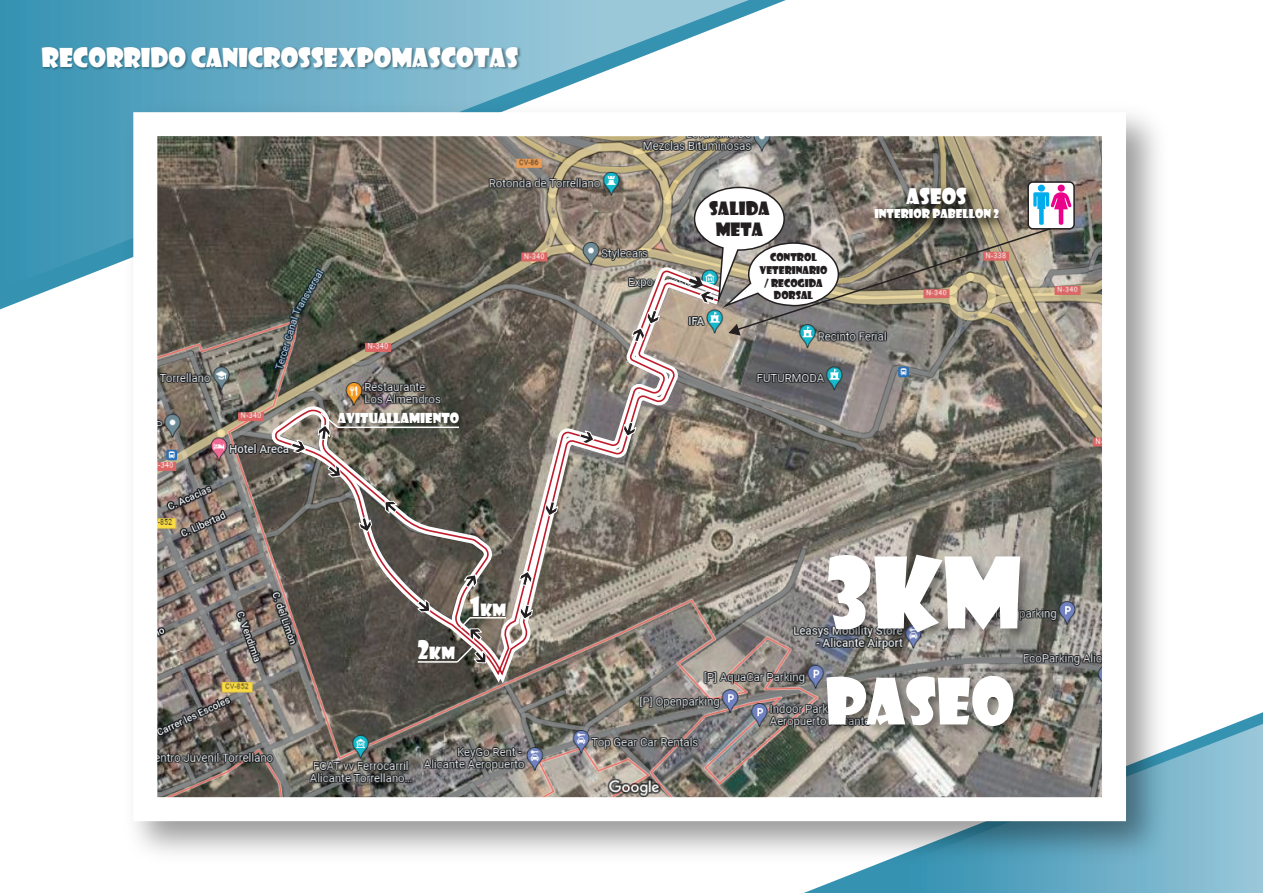
<style>
.page{position:relative;width:1263px;height:893px;background:#fff}
.page>*{position:absolute;margin:0;border:0;box-sizing:border-box;transform-origin:0 0}
.t1{font:96px "Showcard Gothic";color:#fff}
.t2{font:62.4px "Showcard Gothic";color:#fff}
.t3{font:25.5px "Showcard Gothic";color:#fff}
.t4{font:21px "Showcard Gothic";color:#fff}
.t5{font:18px "Showcard Gothic";color:#231f20}
.t6{font:16.5px "Showcard Gothic";color:#fff}
.t7{font:13.5px "Showcard Gothic";color:#fff}
.t8{font:12px "Showcard Gothic";color:#fff}
.t9{font:10.5px/12.6px "Showcard Gothic";color:#231f20;text-align:center}
.s1{font-size:25.5px}
</style>
<div class="page">
<svg style="left:0;top:0;width:749px;height:289px;background:#6eb0c7"></svg>
<svg style="left:825px;top:724px;width:438px;height:169px;background:#7cb7cd"></svg>
<img style="left:40px;top:43px;width:483px;height:34px">
<img style="left:114px;top:93px;width:1065px;height:781px">
<img style="left:158px;top:137px;width:943px;height:659px">
<svg style="left:263px;top:261px;width:468px;height:460px;background:#767067"></svg>
<svg style="left:272px;top:270px;width:450px;height:407px;background:#7b7369"></svg>
<img style="left:820px;top:539px;width:218px;height:214px">
<svg style="left:632px;top:310px;width:28px;height:32px"></svg>
<svg style="left:623px;top:422px;width:13px;height:15px"></svg>
<svg style="left:545px;top:501px;width:13px;height:15px"></svg>
<svg style="left:520px;top:605px;width:13px;height:15px"></svg>
<svg style="left:519px;top:571px;width:13px;height:15px"></svg>
<svg style="left:579px;top:431px;width:15px;height:13px"></svg>
<svg style="left:464px;top:574px;width:13px;height:14px"></svg>
<svg style="left:385px;top:501px;width:12px;height:12px"></svg>
<svg style="left:291px;top:440px;width:15px;height:13px"></svg>
<svg style="left:328px;top:465px;width:13px;height:12px"></svg>
<svg style="left:359px;top:517px;width:13px;height:15px"></svg>
<svg style="left:417px;top:600px;width:13px;height:12px"></svg>
<img style="left:468px;top:591px;width:43px;height:35px">
<img style="left:416px;top:635px;width:44px;height:34px">
<hr style="left:418px;top:661px;width:39px;height:2px;background:#fff">
<hr style="left:470px;top:617px;width:36px;height:2px;background:#fff">
<svg style="left:455px;top:616px;width:31px;height:48px"></svg>
<img style="left:336px;top:410px;width:128px;height:21px">
<hr style="left:338px;top:427px;width:121px;height:1px;background:#fff">
<svg style="left:318px;top:411px;width:22px;height:29px"></svg>
<img style="left:865px;top:177px;width:151px;height:8px">
<div style="left:1028px;top:182px;width:46px;height:47px;background:#fff;border-radius:5px"></div>
<div style="left:1027px;top:181px;width:48px;height:49px;border:2px solid #231f20;border-radius:5px"></div>
<svg style="left:689px;top:185px;width:382px;height:150px"></svg>
<h3 class="t3" style="left:42px;top:40px;width:478px">RECORRIDO CANICROSSEXPOMASCOTAS</h3>
<p class="t7" style="left:338px;top:409px;width:123px">AVITUALLAMIENTO</p>
<h3 class="t6" style="left:418px;top:642px;width:39px"><span class="s1">2</span>KM</h3>
<h3 class="t6" style="left:470px;top:598px;width:38px"><span class="s1">1</span>KM</h3>
<h3 class="t4" style="left:906px;top:182px;width:62px">ASEOS</h3>
<h3 class="t5" style="left:709px;top:196px;width:62px">SALIDA</h3>
<p class="t8" style="left:874px;top:206px;width:126px">INTERIOR PABELLON 2</p>
<h3 class="t5" style="left:716px;top:218px;width:49px">META</h3>
<p class="t9" style="left:760px;top:251px;width:69px">CONTROL<br>VETERINARIO / RECOGIDA<br>DORSAL</p>
<h1 class="t1" style="left:825px;top:529px;width:198px">3km</h1>
<h2 class="t2" style="left:825px;top:660px;width:191px">PASEO</h2>
</div>
